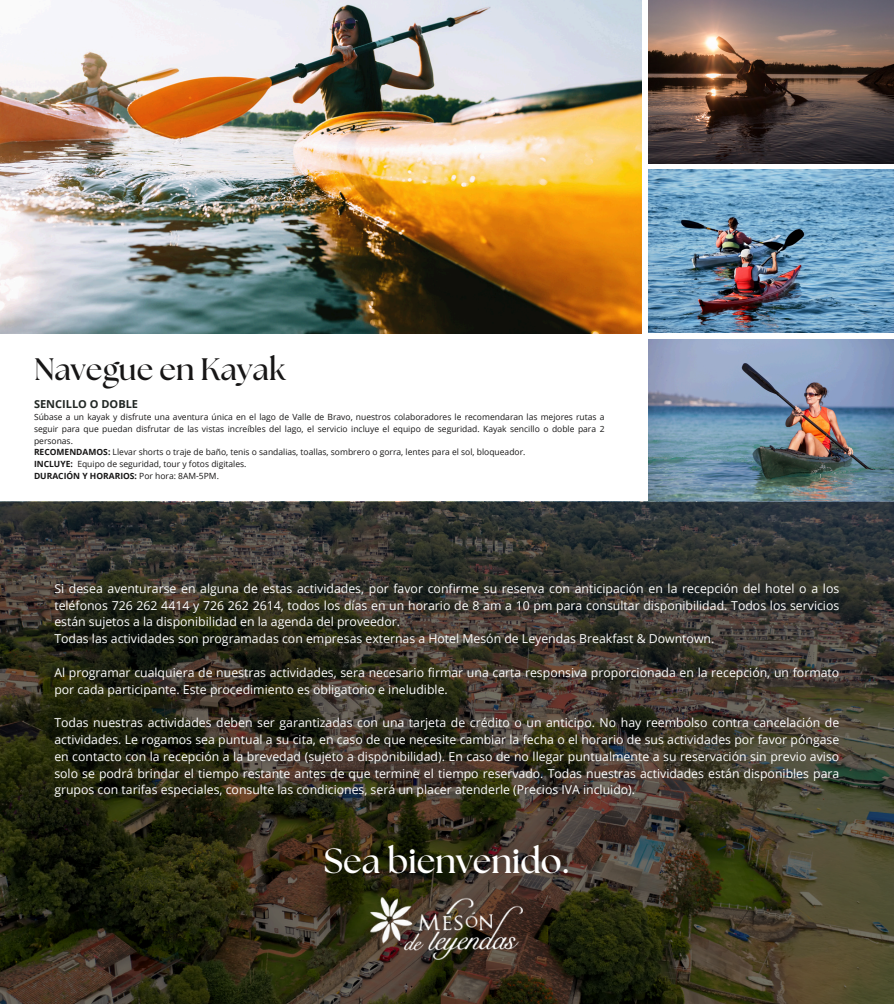
<style>
.page{position:relative;width:894px;height:1004px;background:#fff}
.page>*{position:absolute;margin:0;border:0;box-sizing:border-box;transform-origin:0 0}
.t1{font:700 34.95px "The Seasons";color:#fff}
.t2{font:700 31.05px "The Seasons";color:#171616}
.t3{font:12.3px/16.8px "Open Sans";color:#fff}
.t4{font:700 10.95px "Open Sans";color:#222825}
.t5{font:8.55px/11.7px "Open Sans";color:#171616;text-align:justify}
.t6{font:700 8.55px "Open Sans";color:#171616}
.s1{font-weight:700}
.s2{font-weight:400}
</style>
<div class="page">
<img style="left:648px;top:170px;width:245px;height:163px">
<img style="left:0;top:0;width:641px;height:333px">
<img style="left:648px;top:0;width:245px;height:163px">
<img style="left:648px;top:339px;width:245px;height:162px">
<svg style="left:0;top:502px;width:893px;height:501px;background:#343123"></svg>
<img style="left:371px;top:897px;width:152px;height:62px">
<p class="t2" style="left:34px;top:355px;width:253px">Navegue en Kayak</p>
<p class="t4" style="left:34px;top:396px;width:106px">SENCILLO O DOBLE</p>
<p class="t5" style="left:34px;top:411px;width:572px">Súbase a un kayak y disfrute una aventura única en el lago de Valle de Bravo, nuestros colaboradores le recomendaran las mejores rutas a seguir para que puedan disfrutar de las vistas increíbles del lago, el servicio incluye el equipo de seguridad. Kayak sencillo o doble para 2 personas.</p>
<p class="t5" style="left:34px;top:446px;width:493px"><span class="s1">RECOMENDAMOS:</span> Llevar shorts o traje de baño, tenis o sandalias, toallas, sombrero o gorra, lentes para el sol, bloqueador.</p>
<h2 class="t5" style="left:34px;top:457px;width:214px"><span class="s1">INCLUYE:</span> Equipo de seguridad, tour y fotos digitales.</h2>
<p class="t6" style="left:34px;top:469px;width:186px">DURACIÓN Y HORARIOS: <span class="s2">Por hora: 8AM-5PM.</span></p>
<p class="t3" style="left:54px;top:579px;width:786px">Si desea aventurarse en alguna de estas actividades, por favor confirme su reserva con anticipación en la recepción del hotel o a los teléfonos 726 262 4414 y 726 262 2614, todos los días en un horario de 8 am a 10 pm para consultar disponibilidad. Todos los servicios están sujetos a la disponibilidad en la agenda del proveedor.<br>Todas las actividades son programadas con empresas externas a Hotel Mesón de Leyendas Breakfast &amp; Downtown.</p>
<p class="t3" style="left:54px;top:663px;width:786px">Al programar cualquiera de nuestras actividades, sera necesario firmar una carta responsiva proporcionada en la recepción, un formato por cada participante. Este procedimiento es obligatorio e ineludible.</p>
<p class="t3" style="left:54px;top:714px;width:786px;text-align:justify">Todas nuestras actividades deben ser garantizadas con una tarjeta de crédito o un anticipo. No hay reembolso contra cancelación de actividades. Le rogamos sea puntual a su cita, en caso de que necesite cambiar la fecha o el horario de sus actividades por favor póngase en contacto con la recepción a la brevedad (sujeto a disponibilidad). En caso de no llegar puntualmente a su reservación sin previo aviso solo se podrá brindar el tiempo restante antes de que termine el tiempo reservado. Todas nuestras actividades están disponibles para grupos con tarifas especiales, consulte las condiciones, será un placer atenderle (Precios IVA incluido).</p>
<p class="t1" style="left:324px;top:845px;width:247px">Sea bienvenido.</p>
</div>
